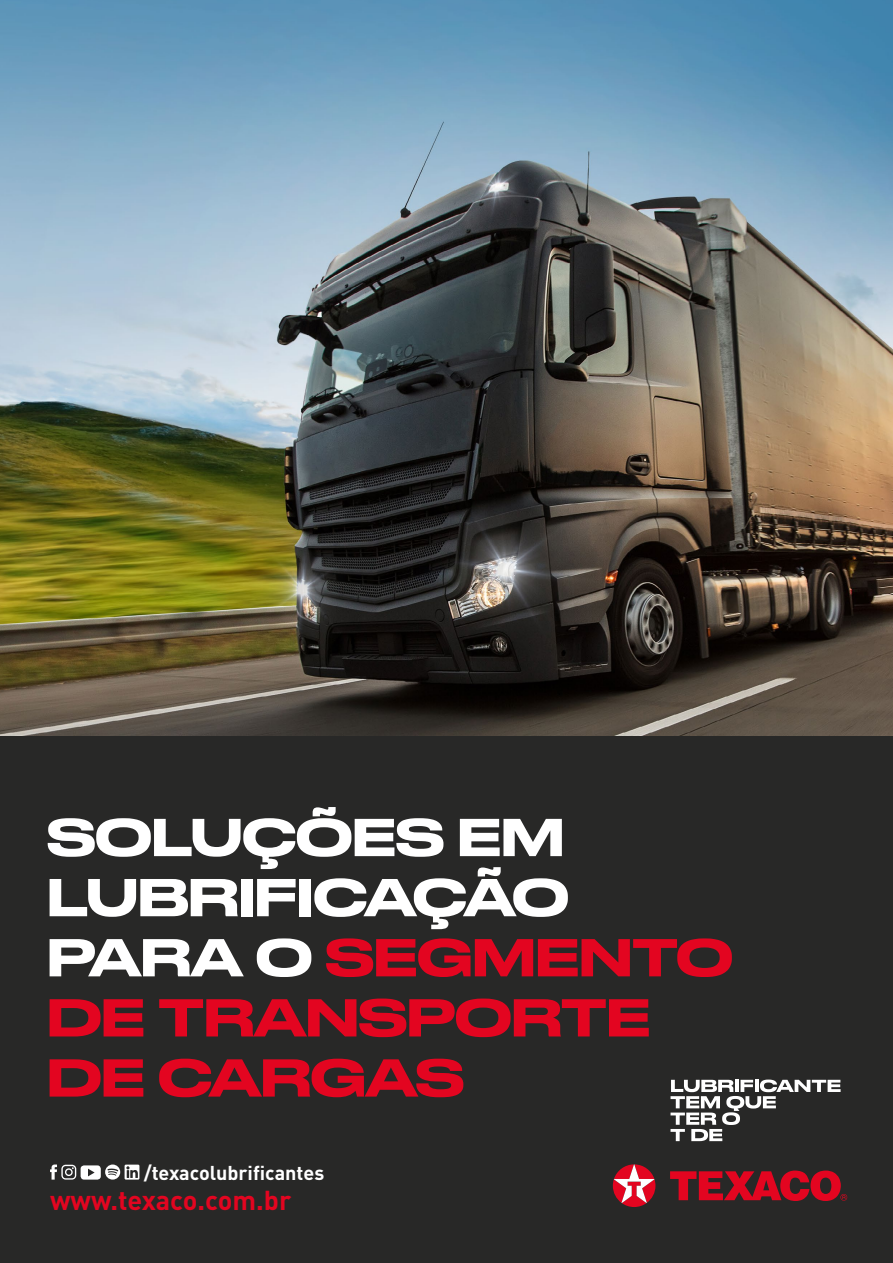
<style>
.page{position:relative;width:893px;height:1263px;background:#fff}
.page>*{position:absolute;margin:0;border:0;box-sizing:border-box;transform-origin:0 0}
.t1{font:500 expanded 50.1px/60.2px "Druk";letter-spacing:-.02em;color:#e30520}
.t2{font:700 27px "DIN Pro";letter-spacing:-.005em;color:#e30520}
.t3{font:700 19.8px "DIN Pro";color:#fff}
.s1{color:#fff}
</style>
<div class="page">
<img style="left:0;top:0;width:893px;height:737px">
<div style="left:0;top:737px;width:893px;height:526px;background:#282827"></div>
<svg style="left:613px;top:1164px;width:42px;height:43px"></svg>
<svg style="left:670px;top:1170px;width:177px;height:31px"></svg>
<svg style="left:670px;top:1079px;width:171px;height:62px"></svg>
<svg style="left:50px;top:1164px;width:89px;height:15px"></svg>
<p class="t1" style="left:47px;top:803px;width:688px"><span class="s1">SOLUÇÕES EM<br>LUBRIFICAÇÃO<br>PARA O</span> SEGMENTO<br>DE TRANSPORTE<br>DE CARGAS</p>
<p class="t3" style="left:144px;top:1156px;width:182px">/texacolubrificantes</p>
<p class="t2" style="left:50px;top:1177px;width:243px">www.texaco.com.br</p>
</div>
